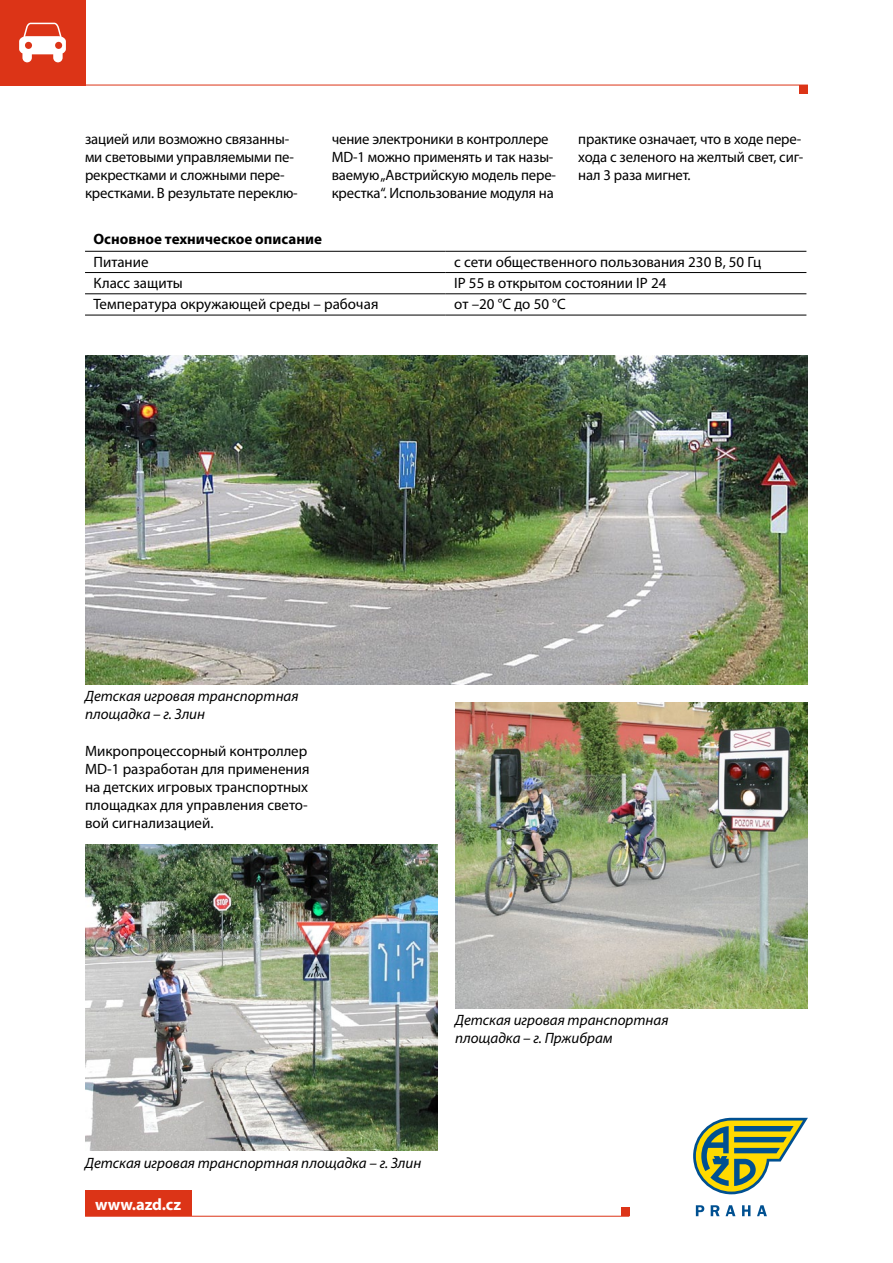
<style>
.page{position:relative;width:893px;height:1263px;background:#fff}
.page>*{position:absolute;margin:0;border:0;box-sizing:border-box;transform-origin:0 0}
.t1{font:700 16.5px "Myriad Pro";color:#fff}
.t2{font:15px/18px "Myriad Pro";letter-spacing:-.01em;color:#000}
.t3{font:italic 15px/18px "Myriad Pro";color:#000}
.t4{font:700 15px "Myriad Pro";color:#000}
</style>
<div class="page">
<svg style="left:693px;top:1118px;width:115px;height:76px"></svg>
<svg style="left:696px;top:1205px;width:8px;height:11px"></svg>
<svg style="left:711px;top:1205px;width:9px;height:11px"></svg>
<svg style="left:726px;top:1205px;width:9px;height:11px"></svg>
<svg style="left:742px;top:1205px;width:8px;height:11px"></svg>
<svg style="left:757px;top:1205px;width:10px;height:11px"></svg>
<div style="left:85px;top:1191px;width:106px;height:25px;background:#dc3417"></div>
<hr style="left:85px;top:1216px;width:544px;height:1px;background:#dc3417">
<div style="left:621px;top:1208px;width:8px;height:8px;background:#dc3417"></div>
<hr style="left:0;top:85px;width:808px;height:1px;background:#dc3417">
<div style="left:799px;top:85px;width:9px;height:9px;background:#dc3417"></div>
<div style="left:0;top:0;width:85px;height:85px;background:#dc3417"></div>
<svg style="left:19px;top:23px;width:47px;height:39px"></svg>
<img style="left:85px;top:845px;width:352px;height:306px">
<img style="left:455px;top:702px;width:353px;height:306px">
<img style="left:85px;top:356px;width:723px;height:329px">
<hr style="left:85px;top:251px;width:361px;height:1px;background:#000">
<hr style="left:446px;top:251px;width:360px;height:1px;background:#000">
<hr style="left:85px;top:272px;width:361px;height:1px;background:#000">
<hr style="left:446px;top:272px;width:360px;height:1px;background:#000">
<hr style="left:85px;top:294px;width:361px;height:1px;background:#000">
<hr style="left:446px;top:294px;width:360px;height:1px;background:#000">
<hr style="left:85px;top:315px;width:361px;height:1px;background:#000">
<hr style="left:446px;top:315px;width:360px;height:1px;background:#000">
<p class="t2" style="left:85px;top:130px;width:214px">зацией или возможно связанны&shy;ми световыми управляемыми пе&shy;рекрестками и сложными пере&shy;крестками. В результате переклю-</p>
<p class="t2" style="left:332px;top:130px;width:226px">чение электроники в контроллере MD-1 можно применять и так назы&shy;ваемую „Австрийскую модель пере&shy;крестка“. Использование модуля на</p>
<p class="t2" style="left:578px;top:130px;width:226px">практике означает, что в ходе пере&shy;хода с зеленого на желтый свет, сиг&shy;нал 3 раза мигнет.</p>
<p class="t4" style="left:94px;top:229px;width:230px">Основное техническое описание</p>
<p class="t2" style="left:94px;top:252px;width:57px">Питание</p>
<p class="t2" style="left:454px;top:252px;width:309px">с сети общественного пользования 230 В, 50 Гц</p>
<p class="t2" style="left:94px;top:274px;width:91px">Класс защиты</p>
<p class="t2" style="left:454px;top:274px;width:214px">IP 55 в открытом состоянии IP 24</p>
<p class="t2" style="left:94px;top:295px;width:286px">Температура окружающей среды – рабочая</p>
<p class="t2" style="left:454px;top:295px;width:113px">от –20 °C до 50 °C</p>
<p class="t3" style="left:85px;top:686px;width:215px">Детская игровая транспортная площадка – г. Злин</p>
<p class="t2" style="left:85px;top:742px;width:226px">Микропроцессорный контроллер<br>MD-1 разработан для применения на детских игровых транспортных площадках для управления свето&shy;вой сигнализацией.</p>
<p class="t3" style="left:455px;top:1010px;width:215px">Детская игровая транспортная площадка – г. Пржибрам</p>
<p class="t3" style="left:85px;top:1153px;width:338px">Детская игровая транспортная площадка – г. Злин</p>
<p class="t1" style="left:95px;top:1193px;width:87px">www.azd.cz</p>
</div>
